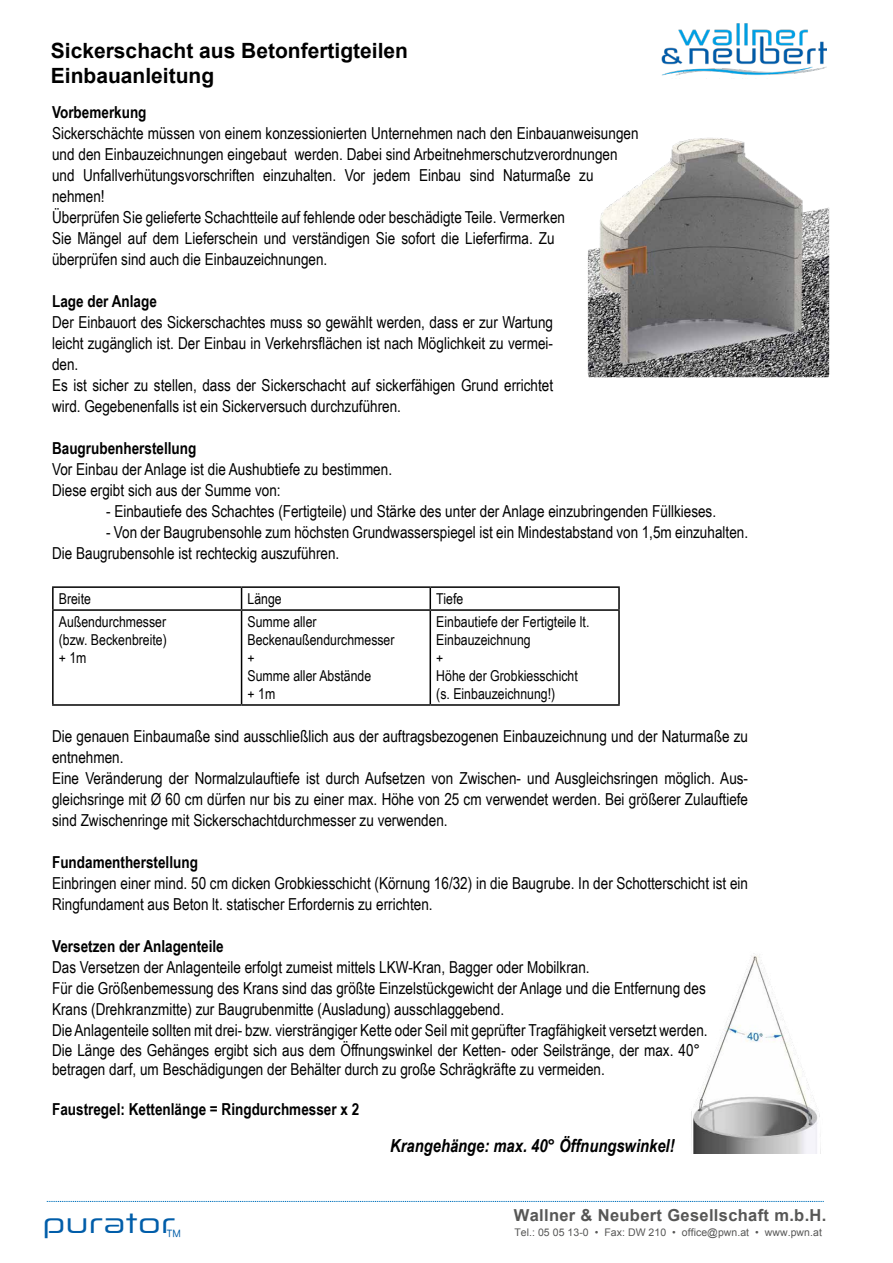
<style>
.page{position:relative;width:893px;height:1263px;background:#fff}
.page>*{position:absolute;margin:0;border:0;box-sizing:border-box;transform-origin:0 0}
.t1{font:27.6px "Zekton Rg";letter-spacing:.01em;color:#005da9;scale:1.33 1}
.t2{font:700 21px/25.2px "Arial";color:#000}
.t3{font:italic 700 18px "Arial Narrow";color:#000}
.t4{font:16.5px/21px "Arial Narrow";color:#000}
.t5{font:700 16.5px "Arial Narrow";color:#000}
.t6{font:700 16.5px "Arial";letter-spacing:.02em;color:#575756}
.t7{font:15px/18px "Arial Narrow";color:#000}
.t8{font:10.5px "Arial";letter-spacing:.005em;color:#575756}
</style>
<div class="page">
<svg style="left:47px;top:1201px;width:777px;height:1px"></svg>
<img style="left:661px;top:23px;width:166px;height:53px">
<hr style="left:52px;top:586px;width:190px;height:2px;background:#000">
<hr style="left:52px;top:588px;width:2px;height:21px;background:#000">
<hr style="left:242px;top:586px;width:188px;height:2px;background:#000">
<svg style="left:241px;top:588px;width:1px;height:21px"></svg>
<hr style="left:430px;top:586px;width:190px;height:2px;background:#000">
<svg style="left:430px;top:588px;width:1px;height:21px"></svg>
<hr style="left:618px;top:588px;width:2px;height:21px;background:#000">
<hr style="left:52px;top:609px;width:190px;height:2px;background:#000">
<hr style="left:52px;top:611px;width:2px;height:93px;background:#000">
<hr style="left:242px;top:609px;width:188px;height:2px;background:#000">
<hr style="left:241px;top:611px;width:1px;height:93px;background:#000">
<hr style="left:430px;top:609px;width:190px;height:2px;background:#000">
<hr style="left:430px;top:611px;width:1px;height:93px;background:#000">
<hr style="left:618px;top:611px;width:2px;height:93px;background:#000">
<hr style="left:52px;top:704px;width:190px;height:2px;background:#000">
<hr style="left:242px;top:704px;width:188px;height:2px;background:#000">
<hr style="left:430px;top:704px;width:190px;height:2px;background:#000">
<img style="left:588px;top:138px;width:241px;height:239px">
<img style="left:691px;top:953px;width:130px;height:200px">
<p class="t2" style="left:51px;top:38px;width:359px">Sickerschacht aus Betonfertigteilen<br>Einbauanleitung</p>
<p class="t5" style="left:52px;top:100px;width:96px">Vorbemerkung</p>
<p class="t4" style="left:52px;top:122px;width:588px">Sickerschächte müssen von einem konzessionierten Unternehmen nach den Einbauanweisungen und den Einbauzeichnungen eingebaut werden. Dabei sind Arbeitnehmerschutzverordnungen und Unfallverhütungsvorschriften einzuhalten. Vor jedem Einbau sind Naturmaße zu nehmen!<br>Überprüfen Sie gelieferte Schachtteile auf fehlende oder beschädigte Teile. Vermerken<br>Sie Mängel auf dem Lieferschein und verständigen Sie sofort die Lieferfirma. Zu<br>überprüfen sind auch die Einbauzeichnungen.</p>
<p class="t5" style="left:52px;top:289px;width:106px">Lage der Anlage</p>
<p class="t4" style="left:52px;top:311px;width:503px">Der Einbauort des Sickerschachtes muss so gewählt werden, dass er zur Wartung leicht zugänglich ist. Der Einbau in Verkehrsflächen ist nach Möglichkeit zu vermei&shy;den.<br>Es ist sicher zu stellen, dass der Sickerschacht auf sickerfähigen Grund errichtet wird. Gegebenenfalls ist ein Sickerversuch durchzuführen.</p>
<p class="t5" style="left:52px;top:436px;width:146px">Baugrubenherstellung</p>
<p class="t4" style="left:52px;top:458px;width:342px">Vor Einbau der Anlage ist die Aushubtiefe zu bestimmen.<br>Diese ergibt sich aus der Summe von:</p>
<p class="t4" style="left:106px;top:500px;width:612px">- Einbautiefe des Schachtes (Fertigteile) und Stärke des unter der Anlage einzubringenden Füllkieses.</p>
<p class="t4" style="left:52px;top:521px;width:697px;text-indent:54px">- Von der Baugrubensohle zum höchsten Grundwasserspiegel ist ein Mindestabstand von 1,5m einzuhalten.<br>Die Baugrubensohle ist rechteckig auszuführen.</p>
<p class="t7" style="left:59px;top:589px;width:34px">Breite</p>
<p class="t7" style="left:248px;top:589px;width:36px">Länge</p>
<p class="t7" style="left:436px;top:589px;width:29px">Tiefe</p>
<p class="t7" style="left:59px;top:612px;width:110px;text-align:justify">Außendurchmesser (bzw. Beckenbreite) + 1m</p>
<p class="t7" style="left:248px;top:612px;width:148px">Summe aller<br>Beckenaußendurchmesser +<br>Summe aller Abstände<br>+ 1m</p>
<p class="t7" style="left:436px;top:612px;width:155px">Einbautiefe der Fertigteile lt.<br>Einbauzeichnung<br>+<br>Höhe der Grobkiesschicht (s. Einbauzeichnung!)</p>
<p class="t4" style="left:52px;top:725px;width:697px">Die genauen Einbaumaße sind ausschließlich aus der auftragsbezogenen Einbauzeichnung und der Naturmaße zu entnehmen.<br>Eine Veränderung der Normalzulauftiefe ist durch Aufsetzen von Zwischen- und Ausgleichsringen möglich. Aus&shy;gleichsringe mit Ø 60 cm dürfen nur bis zu einer max. Höhe von 25 cm verwendet werden. Bei größerer Zulauftiefe sind Zwischenringe mit Sickerschachtdurchmesser zu verwenden.</p>
<p class="t5" style="left:52px;top:849px;width:147px">Fundamentherstellung</p>
<p class="t4" style="left:52px;top:872px;width:698px">Einbringen einer mind. 50 cm dicken Grobkiesschicht (Körnung 16/32) in die Baugrube. In der Schotterschicht ist ein<br>Ringfundament aus Beton lt. statischer Erfordernis zu errichten.</p>
<p class="t5" style="left:52px;top:933px;width:173px">Versetzen der Anlagenteile</p>
<p class="t4" style="left:52px;top:956px;width:657px;line-height:20.5px">Das Versetzen der Anlagenteile erfolgt zumeist mittels LKW-Kran, Bagger oder Mobilkran.<br>Für die Größenbemessung des Krans sind das größte Einzelstückgewicht der Anlage und die Entfernung des Krans (Drehkranzmitte) zur Baugrubenmitte (Ausladung) ausschlaggebend.<br>Die Anlagenteile sollten mit drei- bzw. viersträngiger Kette oder Seil mit geprüfter Tragfähigkeit versetzt werden.<br>Die Länge des Gehänges ergibt sich aus dem Öffnungswinkel der Ketten- oder Seilstränge, der max. 40° betragen darf, um Beschädigungen der Behälter durch zu große Schrägkräfte zu vermeiden.</p>
<p class="t5" style="left:52px;top:1097px;width:309px">Faustregel: Kettenlänge = Ringdurchmesser x 2</p>
<p class="t3" style="left:390px;top:1132px;width:286px">Krangehänge: max. 40° Öffnungswinkel!</p>
<h1 class="t1" style="left:43px;top:1205px;width:106px">purator<sub>™</sub></h1>
<p class="t6" style="left:514px;top:1204px;width:314px">Wallner &amp; Neubert Gesellschaft m.b.H.</p>
<p class="t8" style="left:514px;top:1225px;width:309px">Tel.: 05 05 13-0 • Fax: DW 210 • office@pwn.at • www.pwn.at</p>
</div>
